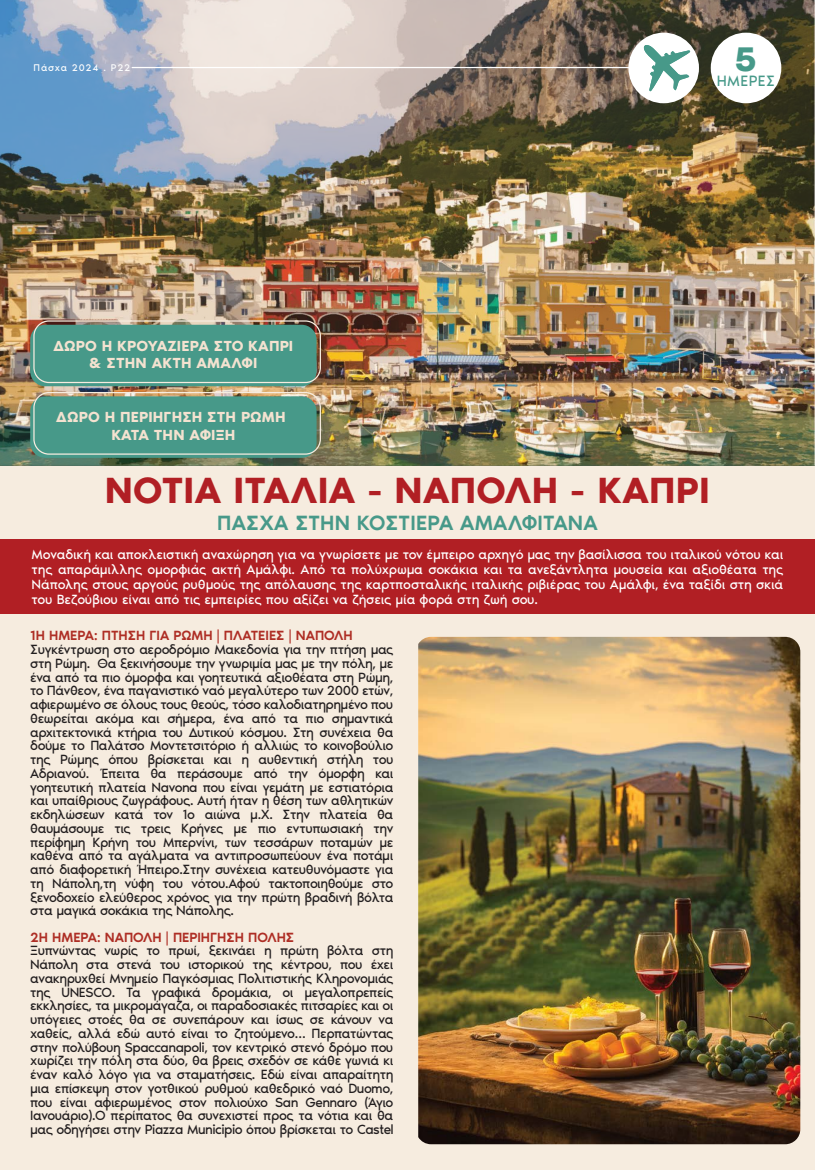
<style>
.page{position:relative;width:815px;height:1170px;background:#fff}
.page>*{position:absolute;margin:0;border:0;box-sizing:border-box;transform-origin:0 0}
.t1{font:600 37.5px "Noir Pro";letter-spacing:.01em;color:#b11f24}
.t2{font:600 35.12px "Noir Pro";color:#479989}
.t3{font:500 21.25px "Noir Pro";letter-spacing:.01em;color:#479989}
.t4{font:15.38px "Noir Pro";letter-spacing:.025em;color:#479989}
.t5{font:600 15px/17.5px "Noir Pro";letter-spacing:.01em;color:#f4e2d0;text-align:center}
.t6{font:13.75px/13.8px "Noir Pro";letter-spacing:-.04em;color:#231f20;text-align:justify}
.t7{font:13.75px/15px "Noir Pro";letter-spacing:-.02em;color:#fff;text-align:justify}
.t8{font:500 13.75px "Noir Pro";color:#ae2e25}
.t9{font:10px "Noir Pro";letter-spacing:.08em;color:#fff}
</style>
<div class="page">
<div style="left:0;top:0;width:815px;height:1169px;background:#f6ecdf"></div>
<img style="left:0;top:0;width:814px;height:465px">
<div style="left:0;top:538px;width:815px;height:75px;background:#b11f24"></div>
<hr style="left:132px;top:67px;width:523px;height:1px;background:#fff">
<div style="left:711px;top:33px;width:70px;height:70px;background:#fff;border-radius:50%"></div>
<div style="left:628px;top:33px;width:71px;height:70px;background:#fff;border-radius:50%"></div>
<svg style="left:644px;top:45px;width:46px;height:46px"></svg>
<img style="left:418px;top:636px;width:382px;height:508px">
<div style="left:30px;top:325px;width:287px;height:61px;background:#479989;border-radius:15px"></div>
<div style="left:33px;top:320px;width:288px;height:63px;border:1px solid #f6ecdf;border-radius:15px"></div>
<div style="left:30px;top:396px;width:287px;height:62px;background:#479989;border-radius:15px"></div>
<div style="left:33px;top:392px;width:288px;height:62px;border:1px solid #f6ecdf;border-radius:15px"></div>
<p class="t9" style="left:34px;top:60px;width:98px">Πάσχα 2024 . P22</p>
<p class="t5" style="left:53px;top:336px;width:241px">ΔΩΡΟ Η ΚΡΟΥΑΖΙΕΡΑ ΣΤΟ ΚΑΠΡΙ &amp; ΣΤΗΝ ΑΚΤΗ ΑΜΑΛΦΙ</p>
<p class="t5" style="left:56px;top:407px;width:231px">ΔΩΡΟ Η ΠΕΡΙΗΓΗΣΗ ΣΤΗ ΡΩΜΗ<br>ΚΑΤΑ ΤΗΝ ΑΦΙΞΗ</p>
<h2 class="t2" style="left:735px;top:32px;width:24px">5</h2>
<p class="t4" style="left:717px;top:69px;width:60px">ΗΜΕΡΕΣ</p>
<h1 class="t1" style="left:105px;top:461px;width:607px">ΝΟΤΙΑ ΙΤΑΛΙΑ - ΝΑΠΟΛΗ - ΚΑΠΡΙ</h1>
<h3 class="t3" style="left:217px;top:506px;width:382px">ΠΑΣΧΑ ΣΤΗΝ ΚΟΣΤΙΕΡΑ ΑΜΑΛΦΙΤΑΝΑ</h3>
<p class="t7" style="left:32px;top:546px;width:753px">Μοναδική και αποκλειστική αναχώρηση για να γνωρίσετε με τον έμπειρο αρχηγό μας την βασίλισσα του ιταλικού νότου και της απαράμιλλης ομορφιάς ακτή Αμάλφι. Από τα πολύχρωμα σοκάκια και τα ανεξάντλητα μουσεία και αξιοθέατα της Νάπολης στους αργούς ρυθμούς της απόλαυσης της καρτποσταλικής ιταλικής ριβιέρας του Αμάλφι, ένα ταξίδι στη σκιά του Βεζούβιου είναι από τις εμπειρίες που αξίζει να ζήσεις μία φορά στη ζωή σου.</p>
<p class="t8" style="left:30px;top:625px;width:324px">1Η ΗΜΕΡΑ: ΠΤΗΣΗ ΓΙΑ ΡΩΜΗ | ΠΛΑΤΕΙΕΣ | ΝΑΠΟΛΗ</p>
<p class="t6" style="left:30px;top:641px;width:365px">Συγκέντρωση στο αεροδρόμιο Μακεδονία για την πτήση μας στη Ρώμη. Θα ξεκινήσουμε την γνωριμία μας με την πόλη, με ένα από τα πιο όμορφα και γοητευτικά αξιοθέατα στη Ρώμη, το Πάνθεον, ένα παγανιστικό ναό μεγαλύτερο των 2000 ετών, αφιερωμένο σε όλους τους θεούς, τόσο καλοδιατηρημένο που θεωρείται ακόμα και σήμερα, ένα από τα πιο σημαντικά αρχιτεκτονικά κτήρια του Δυτικού κόσμου. Στη συνέχεια θα δούμε το Παλάτσο Μοντετσιτόριο ή αλλιώς το κοινοβούλιο της Ρώμης όπου βρίσκεται και η αυθεντική στήλη του Αδριανού. Έπειτα θα περάσουμε από την όμορφη και γοητευτική πλατεία Navona που είναι γεμάτη με εστιατόρια και υπαίθριους ζωγράφους. Αυτή ήταν η θέση των αθλητικών εκδηλώσεων κατά τον 1ο αιώνα μ.Χ. Στην πλατεία θα θαυμάσουμε τις τρεις Κρήνες με πιο εντυπωσιακή την περίφημη Κρήνη του Μπερνίνι, των τεσσάρων ποταμών με καθένα από τα αγάλματα να αντιπροσωπεύουν ένα ποτάμι από διαφορετική Ήπειρο.Στην συνέχεια κατευθυνόμαστε για τη Νάπολη,τη νύφη του νότου.Αφού τακτοποιηθούμε στο ξενοδοχείο ελεύθερος χρόνος για την πρώτη βραδινή βόλτα στα μαγικά σοκάκια της Νάπολης.</p>
<p class="t8" style="left:30px;top:926px;width:266px">2Η ΗΜΕΡΑ: ΝΑΠΟΛΗ | ΠΕΡΙΗΓΗΣΗ ΠΟΛΗΣ</p>
<p class="t6" style="left:30px;top:942px;width:365px">Ξυπνώντας νωρίς το πρωί, ξεκινάει η πρώτη βόλτα στη Νάπολη στα στενά του ιστορικού της κέντρου, που έχει ανακηρυχθεί Μνημείο Παγκόσμιας Πολιτιστικής Κληρονομιάς της UNESCO. Τα γραφικά δρομάκια, οι μεγαλοπρεπείς εκκλησίες, τα μικρομάγαζα, οι παραδοσιακές πιτσαρίες και οι υπόγειες στοές θα σε συνεπάρουν και ίσως σε κάνουν να χαθείς, αλλά εδώ αυτό είναι το ζητούμενο… Περπατώντας στην πολύβουη Spaccanapoli, τον κεντρικό στενό δρόμο που χωρίζει την πόλη στα δύο, θα βρεις σχεδόν σε κάθε γωνιά κι έναν καλό λόγο για να σταματήσεις. Εδώ είναι απαραίτητη μια επίσκεψη στον γοτθικού ρυθμού καθεδρικό ναό Duomo, που είναι αφιερωμένος στον πολιούχο San Gennaro (Άγιο Ιανουάριο).Ο περίπατος θα συνεχιστεί προς τα νότια και θα μας οδηγήσει στην Piazza Municipio όπου βρίσκεται το Castel</p>
</div>
